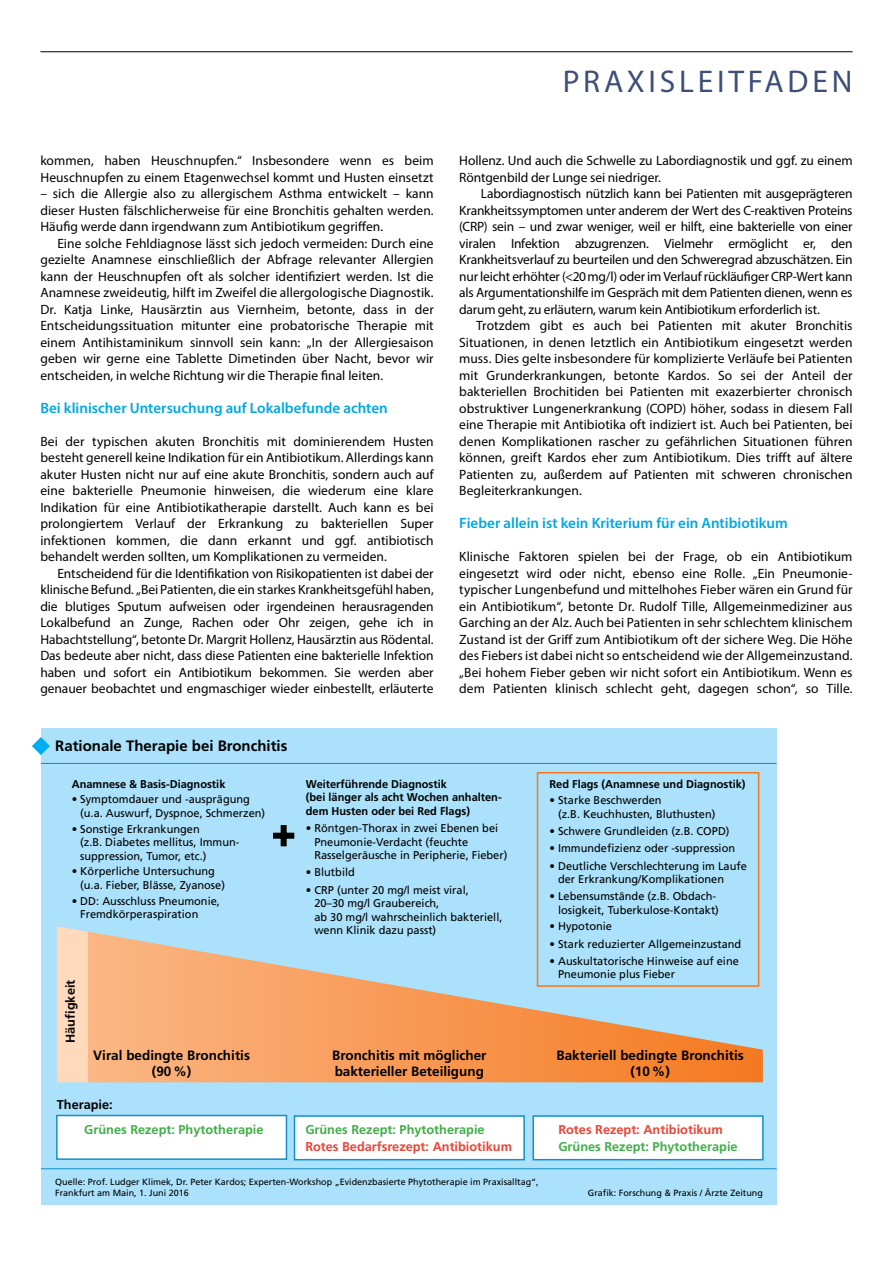
<style>
.page{position:relative;width:893px;height:1263px;background:#fff}
.page>*{position:absolute;margin:0;border:0;box-sizing:border-box;transform-origin:0 0}
.Schutztitel-Links{font:31.5px "Myriad Pro";letter-spacing:.12em;color:#3e4f76}
.G_Grundtext_oE{font:600 15px "Myriad Pro";color:#00a8e1}
.t1{font:700 15px "Frutiger";color:#000}
.G_Grundtext_mE{font:13.5px/16.5px "Myriad Pro";letter-spacing:-.005em;color:#000;text-align:justify}
.G_Grundtext_oE-2{font:13.5px/16.5px "Myriad Pro";letter-spacing:.005em;color:#000;text-align:justify}
.t2{font:700 13.5px/16.5px "Frutiger";color:#000;text-align:center}
.t3{font:700 12.75px/16.5px "Frutiger";color:#41ad49}
.t4{font:700 12.75px/16.5px "Frutiger";color:#ea4437}
.t5{font:700 12.75px "Frutiger";color:#000}
.t6{font:11.25px/13.5px "Frutiger LT Std";color:#000}
.t7{font:700 11.25px/13.5px "Frutiger";color:#000}
.t8{font:9px/10.8px "Frutiger";color:#000}
.s1{color:#41ad49}
.s2{color:#ea4437}
</style>
<div class="page">
<hr style="left:40px;top:51px;width:813px;height:1px;background:#000">
<div style="left:41px;top:729px;width:735px;height:476px;background:#abe1fa"></div>
<hr style="left:41px;top:1168px;width:735px;height:1px;background:#1190cb">
<svg style="left:32px;top:737px;width:18px;height:18px"></svg>
<hr style="left:41px;top:763px;width:735px;height:1px;background:#1190cb">
<div style="left:56px;top:1115px;width:231px;height:45px;background:#fff;border:2px solid #1190cb"></div>
<div style="left:294px;top:1115px;width:231px;height:45px;background:#fff;border:2px solid #1190cb"></div>
<div style="left:532px;top:1115px;width:232px;height:45px;background:#fff;border:2px solid #1190cb"></div>
<div style="left:537px;top:772px;width:222px;height:215px;border:2px solid #f47920"></div>
<svg style="left:57px;top:926px;width:706px;height:156px"></svg>
<div style="left:281px;top:825px;width:6px;height:21px;background:#000"></div>
<div style="left:273px;top:833px;width:21px;height:6px;background:#000"></div>
<p class="Schutztitel-Links" style="left:563px;top:62px;width:291px">PRAXISLEITFADEN</p>
<p class="G_Grundtext_oE-2" style="left:40px;top:152px;width:395px">kommen, haben Heuschnupfen.“ Insbesondere wenn es beim<br>Heuschnupfen zu einem Etagenwechsel kommt und Husten einsetzt</p>
<p class="G_Grundtext_oE-2" style="left:40px;top:185px;width:395px">– sich die Allergie also zu allergischem Asthma entwickelt – kann dieser Husten fälschlicherweise für eine Bronchitis gehalten werden.<br>Häufig werde dann irgendwann zum Antibiotikum gegriffen.</p>
<p class="G_Grundtext_mE" style="left:40px;top:235px;width:395px;text-indent:17px">Eine solche Fehldiagnose lässt sich jedoch vermeiden: Durch eine gezielte Anamnese einschließlich der Abfrage relevanter Allergien kann der Heuschnupfen oft als solcher identifiziert werden. Ist die Anamnese zweideutig, hilft im Zweifel die allergologische Diagnostik.<br>Dr. Katja Linke, Hausärztin aus Viernheim, betonte, dass in der Entscheidungssituation mitunter eine probatorische Therapie mit einem Antihistaminikum sinnvoll sein kann: „In der Allergiesaison geben wir gerne eine Tablette Dimetinden über Nacht, bevor wir entscheiden, in welche Richtung wir die Therapie final leiten.</p>
<p class="G_Grundtext_oE" style="left:40px;top:398px;width:349px">Bei klinischer Untersuchung auf Lokalbefunde achten</p>
<p class="G_Grundtext_oE-2" style="left:40px;top:433px;width:395px">Bei der typischen akuten Bronchitis mit dominierendem Husten besteht generell keine Indikation für ein Antibiotikum. Allerdings kann akuter Husten nicht nur auf eine akute Bronchitis, sondern auch auf eine bakterielle Pneumonie hinweisen, die wiederum eine klare Indikation für eine Antibiotikatherapie darstellt. Auch kann es bei prolongiertem Verlauf der Erkrankung zu bakteriellen Super infektionen kommen, die dann erkannt und ggf. antibiotisch behandelt werden sollten, um Komplikationen zu vermeiden.</p>
<p class="G_Grundtext_mE" style="left:40px;top:565px;width:395px;text-indent:17px">Entscheidend für die Identifikation von Risikopatienten ist dabei der klinische Befund. „Bei Patienten, die ein starkes Krankheitsgefühl haben, die blutiges Sputum aufweisen oder irgendeinen herausragenden Lokalbefund an Zunge, -Rachen oder Ohr zeigen, gehe ich in Habachtstellung“, betonte Dr. Margrit Hollenz, Hausärztin aus Rödental.<br>Das bedeute aber nicht, dass diese Patienten eine bakterielle Infektion haben und sofort ein Antibiotikum bekommen. Sie werden aber genauer beobachtet und engmaschiger wieder einbestellt, erläuterte</p>
<p class="t1" style="left:55px;top:737px;width:234px">Rationale Therapie bei Bronchitis</p>
<p class="G_Grundtext_mE" style="left:459px;top:152px;width:395px">Hollenz. Und auch die Schwelle zu Labordiagnostik und ggf. zu einem<br>Röntgenbild der Lunge sei niedriger.</p>
<p class="G_Grundtext_mE" style="left:459px;top:185px;width:395px;text-indent:22px">Labordiagnostisch nützlich kann bei Patienten mit ausgeprägteren Krankheitssymptomen unter anderem der Wert des C-reaktiven Proteins (CRP) sein – und zwar weniger, weil er hilft, eine bakterielle von einer viralen Infektion abzugrenzen. Vielmehr ermöglicht er, den Krankheitsverlauf zu beurteilen und den Schweregrad abzuschätzen. Ein nur leicht erhöhter (&lt;20mg/l) oder im Verlauf rückläufiger CRP-Wert kann als Argumentationshilfe im Gespräch mit dem Patienten dienen, wenn es darum geht, zu erläutern, warum kein Antibiotikum erforderlich ist.</p>
<p class="G_Grundtext_mE" style="left:459px;top:317px;width:395px;text-indent:17px">Trotzdem gibt es auch bei Patienten mit akuter Bronchitis Situationen, in denen letztlich ein Antibiotikum eingesetzt werden muss. Dies gelte insbesondere für komplizierte Verläufe bei Patienten mit Grunderkrankungen, betonte Kardos. So sei der Anteil der bakteriellen Brochitiden bei Patienten mit exazerbierter chronisch obstruktiver Lungenerkrankung (COPD) höher, sodass in diesem Fall eine Therapie mit Antibiotika oft indiziert ist. Auch bei Patienten, bei denen Komplikationen rascher zu gefährlichen Situationen führen können, greift Kardos eher zum Antibiotikum. Dies trifft auf ältere Patienten zu, außerdem auf Patienten mit schweren chronischen Begleiterkrankungen.</p>
<p class="G_Grundtext_oE" style="left:459px;top:514px;width:330px">Fieber allein ist kein Kriterium für ein Antibiotikum</p>
<p class="G_Grundtext_oE-2" style="left:459px;top:548px;width:395px">Klinische Faktoren spielen bei der Frage, ob ein Antibiotikum eingesetzt wird oder nicht, ebenso eine Rolle. „Ein Pneumonie&shy;typischer Lungenbefund und mittelhohes Fieber wären ein Grund für ein Antibiotikum“, betonte Dr. Rudolf Tille, Allgemeinmediziner aus Garching an der Alz. Auch bei Patienten in sehr schlechtem klinischem Zustand ist der Griff zum Antibiotikum oft der sichere Weg. Die Höhe des Fiebers ist dabei nicht so entscheidend wie der Allgemeinzustand. „Bei hohem Fieber geben wir nicht sofort ein Antibiotikum. Wenn es dem -Patienten klinisch schlecht geht, dagegen schon“, so Tille.</p>
<p class="t7" style="left:72px;top:777px;width:155px">Anamnese &amp; Basis-Diagnostik</p>
<p class="t6" style="left:80px;top:793px;width:186px;text-indent:-9px">• Symptomdauer und -ausprägung (u.a. Auswurf, Dyspnoe, Schmerzen)</p>
<p class="t6" style="left:80px;top:822px;width:161px;text-indent:-9px">• Sonstige Erkrankungen<br>(z.B. Diabetes mellitus, Immun&shy;suppression, Tumor, etc.)</p>
<p class="t6" style="left:80px;top:865px;width:146px;text-indent:-9px">• Körperliche Untersuchung (u.a. Fieber, Blässe, Zyanose)</p>
<p class="t6" style="left:80px;top:894px;width:141px;text-indent:-9px">• DD: Ausschluss Pneumonie,<br>Fremdkörperaspiration</p>
<p class="t5" style="left:63px;top:1043px;width:65px;rotate:-90deg">Häufigkeit</p>
<p class="t7" style="left:306px;top:777px;width:197px">Weiterführende Diagnostik<br>(bei länger als acht Wochen anhalten&shy;dem Husten oder bei Red Flags)</p>
<p class="t6" style="left:314px;top:821px;width:195px;text-indent:-9px">• Röntgen-Thorax in zwei Ebenen bei<br>Pneumonie-Verdacht (feuchte<br>Rasselgeräusche in Peripherie, Fieber)</p>
<p class="t6" style="left:306px;top:866px;width:51px">• Blutbild</p>
<p class="t6" style="left:314px;top:883px;width:190px;text-indent:-9px">• CRP (unter 20 mg/l meist viral,<br>20–30 mg/l Graubereich,<br>ab 30 mg/l wahrscheinlich bakteriell, wenn Klinik dazu passt)</p>
<p class="t7" style="left:549px;top:777px;width:198px">Red Flags (Anamnese und Diagnostik)</p>
<p class="t6" style="left:558px;top:794px;width:159px;text-indent:-9px">• Starke Beschwerden<br>(z.B. Keuchhusten, Bluthusten)</p>
<p class="t6" style="left:549px;top:824px;width:182px">• Schwere Grundleiden (z.B. COPD)</p>
<p class="t6" style="left:549px;top:842px;width:187px">• Immundefizienz oder -suppression</p>
<p class="t6" style="left:558px;top:859px;width:190px;text-indent:-9px">• Deutliche Verschlechterung im Laufe der Erkrankung/Komplikationen</p>
<p class="t6" style="left:549px;top:890px;width:171px;text-align:right">• Lebensumstände (z.B. Obdach&shy;losigkeit, Tuberkulose-Kontakt)</p>
<p class="t6" style="left:549px;top:920px;width:64px">• Hypotonie</p>
<p class="t6" style="left:549px;top:937px;width:193px">• Stark reduzierter Allgemeinzustand</p>
<p class="t6" style="left:558px;top:954px;width:182px;text-indent:-9px">• Auskultatorische Hinweise auf eine<br>Pneumonie plus Fieber</p>
<p class="t2" style="left:93px;top:1047px;width:158px">Viral bedingte Bronchitis (90%)</p>
<p class="t2" style="left:332px;top:1047px;width:156px;text-align:left">Bronchitis mit möglicher bakterieller Beteiligung</p>
<p class="t2" style="left:557px;top:1047px;width:189px">Bakteriell bedingte Bronchitis (10 %)</p>
<p class="t5" style="left:57px;top:1097px;width:57px">Therapie:</p>
<p class="t3" style="left:84px;top:1121px;width:181px">Grünes Rezept: Phytotherapie</p>
<p class="t4" style="left:305px;top:1121px;width:208px"><span class="s1">Grünes Rezept: Phytotherapie<br></span>Rotes Bedarfsrezept: Antibiotikum</p>
<p class="t3" style="left:558px;top:1121px;width:181px"><span class="s2">Rotes Rezept: Antibiotikum<br></span>Grünes Rezept: Phytotherapie</p>
<p class="t8" style="left:55px;top:1176px;width:485px">Quelle: Prof. Ludger Klimek, Dr. Peter Kardos; Experten-Workshop „Evidenzbasierte Phytotherapie im Praxisalltag“,<br>Frankfurt am Main, 1. Juni 2016</p>
<p class="t8" style="left:588px;top:1187px;width:177px">Grafik: Forschung &amp; Praxis / Ärzte Zeitung</p>
</div>
